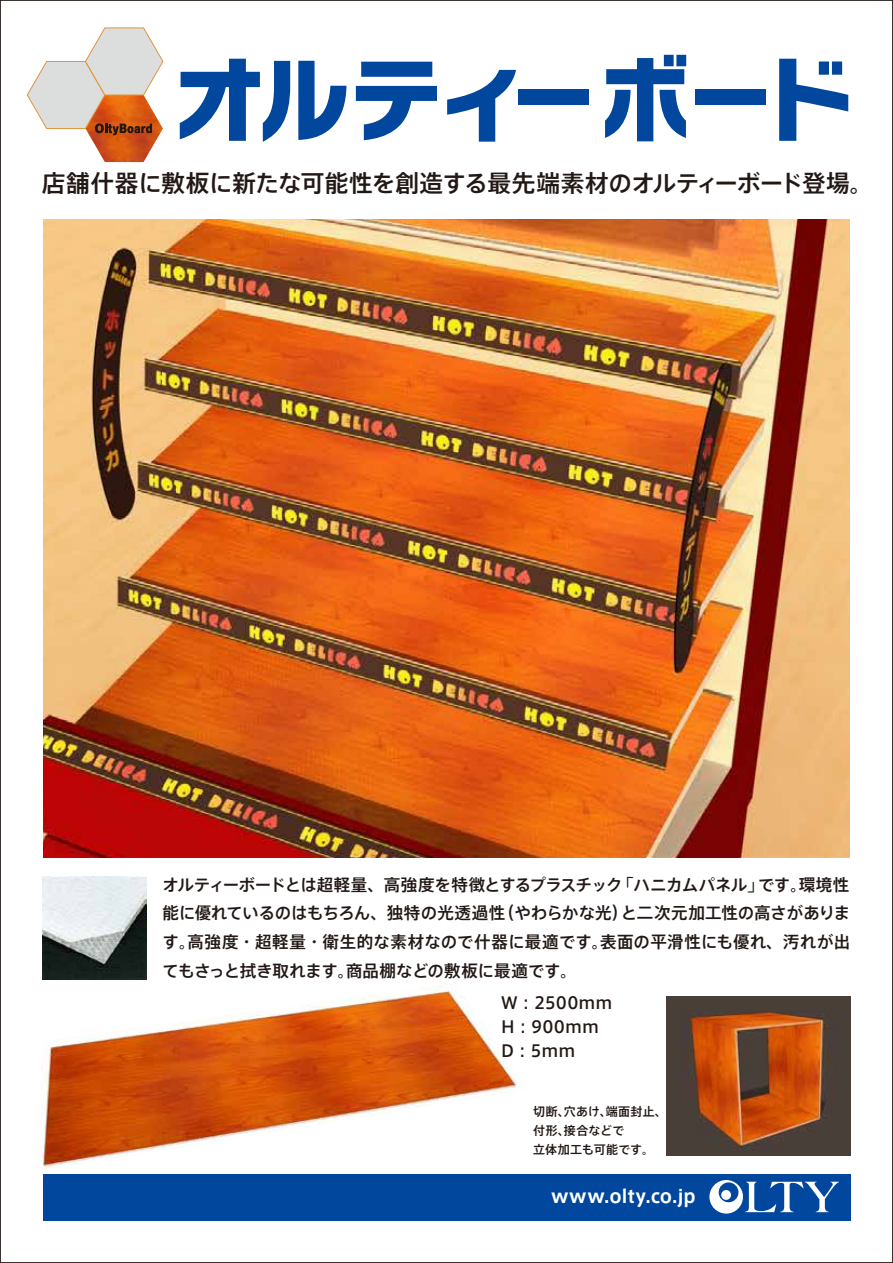
<style>
.page{position:relative;width:893px;height:1263px;background:#fff}
.page>*{position:absolute;margin:0;border:0;box-sizing:border-box;transform-origin:0 0}
.t1{font:500 23.55px "Axis Std";letter-spacing:-.02em;color:#221815}
.t2{font:700 18px "Axis Std";letter-spacing:.01em;color:#fff}
.t3{font:500 16.5px/28.8px "Axis Std";color:#221815;text-align:justify}
.t4{font:500 12px/18.6px "Axis Std";letter-spacing:.025em;color:#221815}
</style>
<div class="page">
<img style="left:43px;top:219px;width:807px;height:638px">
<div style="left:43px;top:1174px;width:807px;height:46px;background:#00479d"></div>
<svg style="left:709px;top:1180px;width:130px;height:33px"></svg>
<div style="left:721px;top:1190px;width:10px;height:10px;background:#fff;border-radius:50%"></div>
<img style="left:43px;top:876px;width:103px;height:104px">
<img style="left:666px;top:997px;width:184px;height:159px">
<img style="left:41px;top:985px;width:476px;height:184px">
<img style="left:89px;top:135px;width:70px;height:27px">
<svg style="left:27px;top:28px;width:136px;height:107px"></svg>
<svg style="left:180px;top:59px;width:166px;height:83px"></svg>
<svg style="left:356px;top:62px;width:81px;height:78px"></svg>
<svg style="left:447px;top:70px;width:69px;height:72px"></svg>
<div style="left:518px;top:89px;width:71px;height:16px;background:#00479d"></div>
<svg style="left:605px;top:55px;width:81px;height:86px"></svg>
<div style="left:695px;top:89px;width:71px;height:16px;background:#00479d"></div>
<svg style="left:779px;top:59px;width:69px;height:82px"></svg>
<h1 class="t1" style="left:42px;top:166px;width:833px">店舗什器に敷板に新たな可能性を創造する最先端素材のオルティーボード登場。</h1>
<p class="t3" style="left:163px;top:869px;width:689px">オルティーボードとは超軽量、高強度を特徴とするプラスチック「ハニカムパネル」です。環境性能に優れているのはもちろん、独特の光透過性（やわらかな光）と二次元加工性の高さがあります。高強度・超軽量・衛生的な素材なので什器に最適です。表面の平滑性にも優れ、汚れが出てもさっと拭き取れます。商品棚などの敷板に最適です。</p>
<p class="t3" style="left:501px;top:990px;width:113px;line-height:23.7px;text-align:left">W：2500mm<br>H：900mm<br>D：5mm</p>
<p class="t4" style="left:533px;top:1102px;width:135px">切断、穴あけ、端面封止、付形、接合などで<br>立体加工も可能です。</p>
<p class="t2" style="left:551px;top:1183px;width:146px">www.olty.co.jp</p>
</div>
